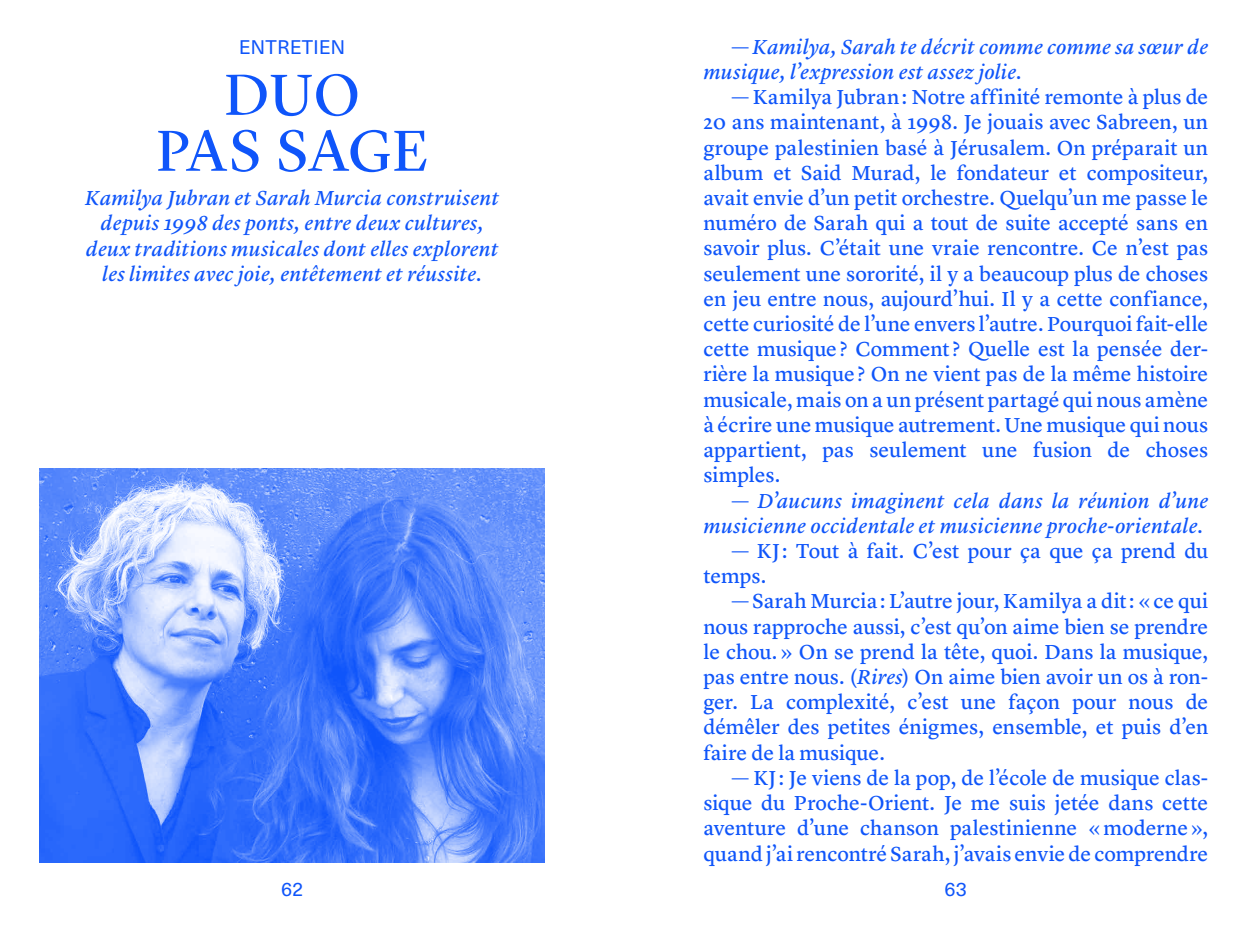
<style>
.page{position:relative;width:1248px;height:936px;background:#fff}
.page>*{position:absolute;margin:0;border:0;box-sizing:border-box;transform-origin:0 0}
.t1{font:60px/56px "Lyon Display";color:#0f55fa;text-align:center}
.t2{font:21px/25.2px "Lyon Text Regular No.2";letter-spacing:-.005em;color:#0f55fa;text-align:justify}
.t3{font:italic 21px/25.4px "Lyon Text Regular No.2";letter-spacing:.015em;color:#0f55fa}
.t4{font:19px "Unica 77 LL";letter-spacing:.02em;color:#0f55fa}
.s1{font-style:normal}
.s2{font-style:italic}
</style>
<div class="page">
<img style="left:40px;top:468px;width:504px;height:394px">
<p class="t4" style="left:239px;top:34px;width:107px">ENTRETIEN</p>
<h1 class="t1" style="left:156px;top:62px;width:274px">DUO<br>PAS SAGE</h1>
<p class="t3" style="left:85px;top:183px;width:415px;text-align:center">Kamilya Jubran et Sarah Murcia construisent depuis 1998 des ponts, entre deux cultures, deux traditions musicales dont elles explorent les limites avec joie, entêtement et réussite.</p>
<p class="t3" style="left:703px;top:32px;width:506px;text-indent:28px"><span class="s1">—</span> Kamilya, Sarah te décrit comme comme sa sœur de musique, l’expression est assez jolie.</p>
<p class="t2" style="left:703px;top:83px;width:506px;text-indent:28px">— Kamilya Jubran : Notre affinité remonte à plus de 20 ans maintenant, à 1998. Je jouais avec Sabreen, un groupe palestinien basé à Jérusalem. On préparait un album et Said Murad, le fondateur et compositeur, avait envie d’un petit orchestre. Quelqu’un me passe le numéro de Sarah qui a tout de suite accepté sans en savoir plus. C’était une vraie rencontre. Ce n’est pas seulement une sororité, il y a beaucoup plus de choses en jeu entre nous, aujourd’hui. Il y a cette confiance, cette curiosité de l’une envers l’autre. Pourquoi fait-elle cette musique ? Comment ? Quelle est la pensée der&shy;rière la musique ? On ne vient pas de la même histoire musicale, mais on a un présent partagé qui nous amène à écrire une musique autrement. Une musique qui nous appartient, pas seulement une fusion de choses simples.</p>
<p class="t3" style="left:703px;top:486px;width:506px;text-align:right"><span class="s1">—</span> D’aucuns imaginent cela dans la réunion d’une musicienne occidentale et musicienne proche-orientale.</p>
<p class="t2" style="left:703px;top:536px;width:506px;text-indent:28px">— KJ : Tout à fait. C’est pour ça que ça prend du temps.</p>
<p class="t2" style="left:703px;top:587px;width:506px;text-indent:28px">— Sarah Murcia : L’autre jour, Kamilya a dit : « ce qui nous rapproche aussi, c’est qu’on aime bien se prendre le chou. » On se prend la tête, quoi. Dans la musique, pas entre nous. (<span class="s2">Rires</span>) On aime bien avoir un os à ron&shy;ger. La complexité, c’est une façon pour nous de démêler des petites énigmes, ensemble, et puis d’en faire de la musique.</p>
<p class="t2" style="left:703px;top:763px;width:506px;text-indent:28px">— KJ : Je viens de la pop, de l’école de musique clas&shy;sique du Proche-Orient. Je me suis jetée dans cette aventure d’une chanson palestinienne « moderne », quand j’ai rencontré Sarah, j’avais envie de comprendre</p>
<p class="t4" style="left:281px;top:876px;width:23px">62</p>
<p class="t4" style="left:944px;top:876px;width:24px">63</p>
</div>
